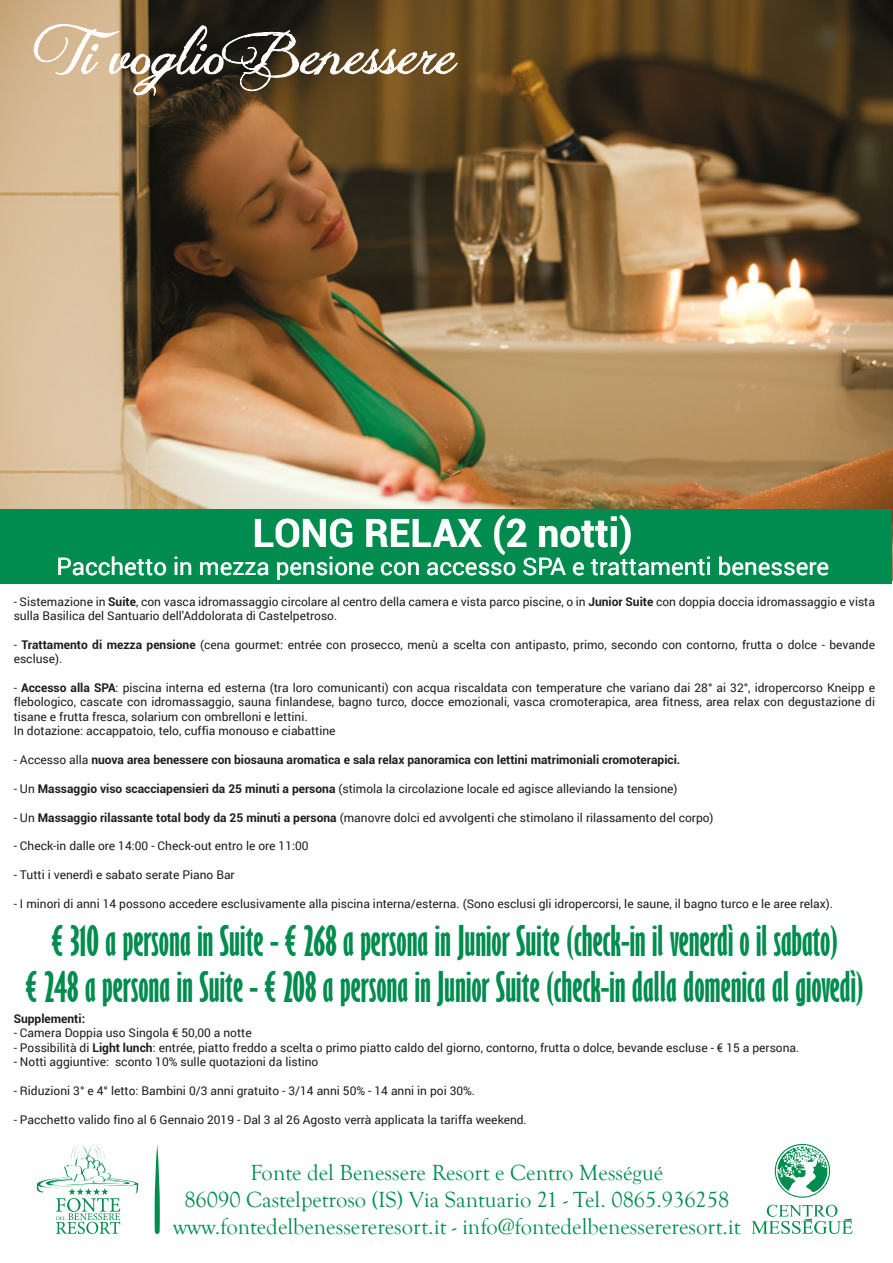
<style>
.page{position:relative;width:893px;height:1263px;background:#fff}
.page>*{position:absolute;margin:0;border:0;box-sizing:border-box;transform-origin:0 0}
.t1{font:57px "Jellyka Delicious Cake";color:#fff}
.t2{font:700 extra-condensed 39px/46.8px "Gill Sans";color:#008c4e;text-align:center}
.t3{font:700 39px "Roboto";color:#fff}
.t4{font:24px "Roboto";color:#fff}
.t5{font:22.5px/27px "Goudy Old Style T";color:#008c4e;text-align:center}
.t6{font:12px/14.4px "Roboto";color:#1d1d1b}
.t7{font:700 12px "Roboto";color:#1d1d1b}
.s1{font-weight:700}
.s2{font-weight:400}
</style>
<div class="page">
<img style="left:0;top:0;width:893px;height:580px">
<div style="left:0;top:509px;width:891px;height:75px;background:#008c4e"></div>
<svg style="left:751px;top:1144px;width:102px;height:90px"></svg>
<svg style="left:155px;top:1144px;width:5px;height:90px"></svg>
<svg style="left:36px;top:1143px;width:103px;height:91px"></svg>
<svg style="left:34px;top:24px;width:423px;height:72px;background:#78664c"></svg>
<h1 class="t1" style="left:40px;top:16px;width:419px">Ti voglio Benessere</h1>
<h2 class="t3" style="left:253px;top:505px;width:381px">LONG RELAX (2 notti)</h2>
<h3 class="t4" style="left:57px;top:550px;width:774px">Pacchetto in mezza pensione con accesso SPA e trattamenti benessere</h3>
<p class="t6" style="left:14px;top:594px;width:863px">- Sistemazione in <span class="s1">Suite</span>, con vasca idromassaggio circolare al centro della camera e vista parco piscine, o in <span class="s1">Junior Suite</span> con doppia doccia idromassaggio e vista sulla Basilica del Santuario dell’Addolorata di Castelpetroso.</p>
<p class="t6" style="left:14px;top:637px;width:863px">- <span class="s1">Trattamento di mezza pensione</span> (cena gourmet: entrée con prosecco, menù a scelta con antipasto, primo, secondo con contorno, frutta o dolce - bevande escluse).</p>
<p class="t6" style="left:14px;top:680px;width:863px">- <span class="s1">Accesso alla SPA</span>: piscina interna ed esterna (tra loro comunicanti) con acqua riscaldata con temperature che variano dai 28° ai 32°, idropercorso Kneipp e flebologico, cascate con idromassaggio, sauna finlandese, bagno turco, docce emozionali, vasca cromoterapica, area fitness, area relax con degustazione di tisane e frutta fresca, solarium con ombrelloni e lettini.<br>In dotazione: accappatoio, telo, cuffia monouso e ciabattine</p>
<p class="t7" style="left:14px;top:751px;width:668px"><span class="s2">- Accesso alla</span> nuova area benessere con biosauna aromatica e sala relax panoramica con lettini matrimoniali cromoterapici.</p>
<p class="t6" style="left:14px;top:781px;width:665px">- Un <span class="s1">Massaggio viso scacciapensieri da 25 minuti a persona</span> (stimola la circolazione locale ed agisce alleviando la tensione)</p>
<p class="t6" style="left:14px;top:810px;width:701px">- Un <span class="s1">Massaggio rilassante total body da 25 minuti a persona</span> (manovre dolci ed avvolgenti che stimolano il rilassamento del corpo)</p>
<p class="t6" style="left:14px;top:838px;width:296px">- Check-in dalle ore 14:00 - Check-out entro le ore 11:00</p>
<p class="t6" style="left:14px;top:867px;width:223px">- Tutti i venerdì e sabato serate Piano Bar</p>
<p class="t6" style="left:14px;top:896px;width:821px">- I minori di anni 14 possono accedere esclusivamente alla piscina interna/esterna. (Sono esclusi gli idropercorsi, le saune, il bagno turco e le aree relax).</p>
<h2 class="t2" style="left:26px;top:917px;width:840px">€ 310 a persona in Suite - € 268 a persona in Junior Suite (check-in il venerdì o il sabato)<br>€ 248 a persona in Suite - € 208 a persona in Junior Suite (check-in dalla domenica al giovedì)</h2>
<p class="t7" style="left:14px;top:1010px;width:73px">Supplementi:</p>
<p class="t6" style="left:14px;top:1025px;width:240px">- Camera Doppia uso Singola € 50,00 a notte</p>
<p class="t6" style="left:14px;top:1040px;width:787px">- Possibilità di <span class="s1">Light lunch</span>: entrée, piatto freddo a scelta o primo piatto caldo del giorno, contorno, frutta o dolce, bevande escluse - € 15 a persona.</p>
<p class="t6" style="left:14px;top:1054px;width:306px">- Notti aggiuntive: sconto 10% sulle quotazioni da listino</p>
<p class="t6" style="left:14px;top:1083px;width:463px">- Riduzioni 3° e 4° letto: Bambini 0/3 anni gratuito - 3/14 anni 50% - 14 anni in poi 30%.</p>
<p class="t6" style="left:14px;top:1112px;width:515px">- Pacchetto valido fino al 6 Gennaio 2019 - Dal 3 al 26 Agosto verrà applicata la tariffa weekend.</p>
<h3 class="t5" style="left:173px;top:1159px;width:569px">Fonte del Benessere Resort e Centro Mességué<br>86090 Castelpetroso (IS) Via Santuario 21 - Tel. 0865.936258 www.fontedelbenessereresort.it - info@fontedelbenessereresort.it</h3>
</div>
